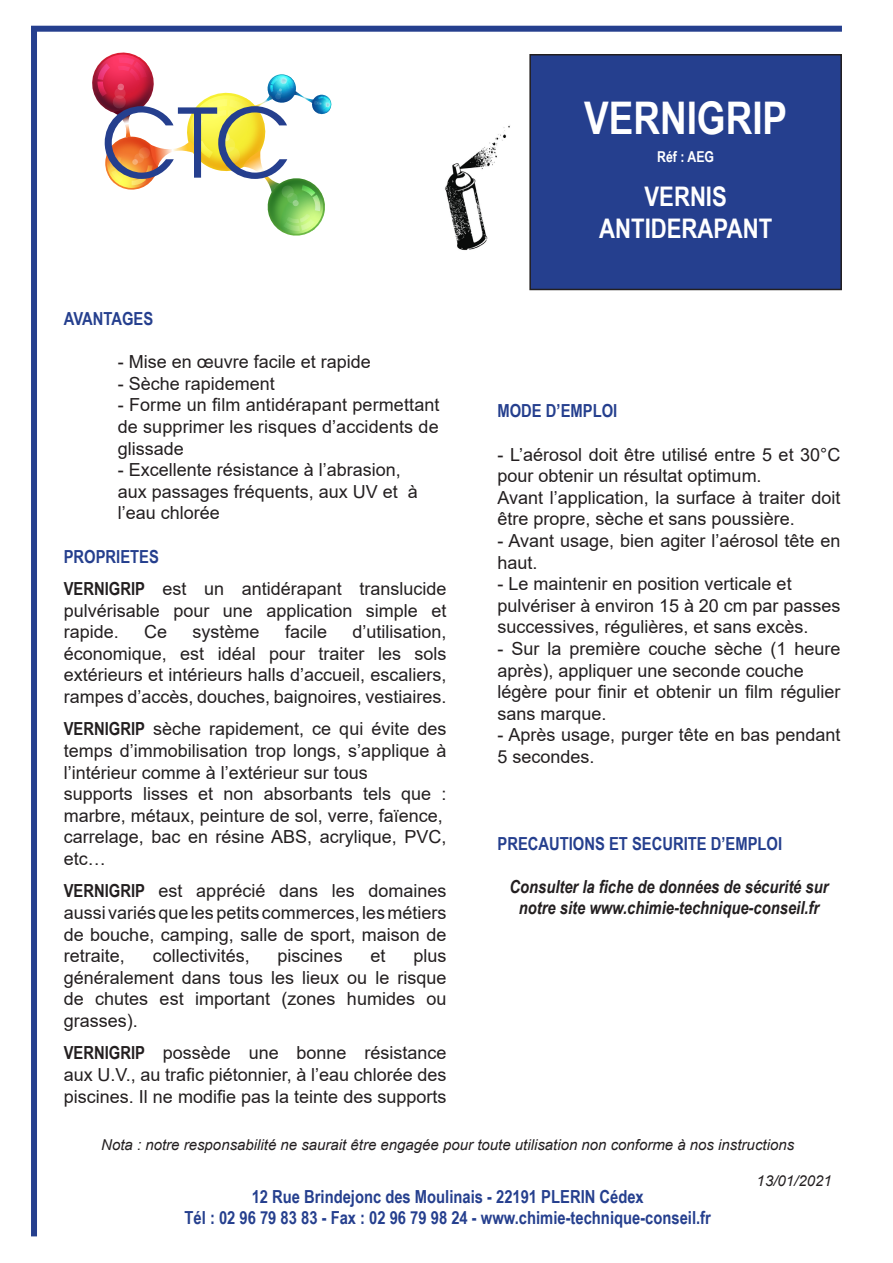
<style>
.page{position:relative;width:893px;height:1263px;background:#fff}
.page>*{position:absolute;margin:0;border:0;box-sizing:border-box;transform-origin:0 0}
.t1{font:700 45px "Arial Narrow";color:#fff}
.t2{font:700 27px "Arial Narrow";color:#fff}
.t3{font:18px/21.6px "Arial";color:#231f20}
.t4{font:700 18px "Arial Narrow";color:#253f8e}
.t5{font:italic 700 18px/21.6px "Arial Narrow";color:#231f20;text-align:center}
.t6{font:italic 15px "Arial";color:#231f20}
.t7{font:700 15px "Arial Narrow";color:#fff}
.s1{font-family:"Arial Narrow";font-weight:700}
</style>
<div class="page">
<div style="left:530px;top:55px;width:311px;height:234px;background:#253f8e"></div>
<div style="left:529px;top:54px;width:313px;height:236px;border:2px solid #231f20"></div>
<div style="left:31px;top:26px;width:811px;height:6px;background:#253f8e"></div>
<div style="left:31px;top:29px;width:6px;height:1207px;background:#253f8e"></div>
<img style="left:92px;top:52px;width:240px;height:184px">
<img style="left:445px;top:125px;width:65px;height:126px">
<p class="t4" style="left:64px;top:305px;width:91px">AVANTAGES</p>
<p class="t3" style="left:118px;top:351px;width:255px">- Mise en œuvre facile et rapide</p>
<p class="t3" style="left:118px;top:372px;width:159px">- Sèche rapidement</p>
<p class="t3" style="left:118px;top:394px;width:323px;text-align:justify">- Forme un film antidérapant permettant de supprimer les risques d’accidents de glissade</p>
<p class="t3" style="left:118px;top:459px;width:285px">- Excellente résistance à l’abrasion,</p>
<p class="t3" style="left:118px;top:480px;width:302px">aux passages fréquents, aux UV et à l’eau chlorée</p>
<p class="t4" style="left:64px;top:543px;width:97px">PROPRIETES</p>
<p class="t3" style="left:64px;top:578px;width:384px"><span class="s1">VERNIGRIP</span> est un antidérapant translucide</p>
<p class="t3" style="left:64px;top:599px;width:384px">pulvérisable pour une application simple et</p>
<p class="t3" style="left:64px;top:621px;width:57px">rapide.</p>
<p class="t3" style="left:144px;top:621px;width:25px">Ce</p>
<p class="t3" style="left:193px;top:621px;width:69px">système</p>
<p class="t3" style="left:285px;top:621px;width:44px">facile</p>
<p class="t3" style="left:352px;top:621px;width:96px">d’utilisation,</p>
<p class="t3" style="left:64px;top:642px;width:384px">économique, est idéal pour traiter les sols</p>
<p class="t3" style="left:64px;top:664px;width:384px">extérieurs et intérieurs halls d’accueil, escaliers, rampes d’accès, douches, baignoires, vestiaires.</p>
<p class="t3" style="left:64px;top:718px;width:384px;text-align:justify"><span class="s1">VERNIGRIP</span> sèche rapidement, ce qui évite des temps d’immobilisation trop longs, s’applique à l’intérieur comme à l’extérieur sur tous</p>
<p class="t3" style="left:64px;top:783px;width:384px">supports lisses et non absorbants tels que : marbre, métaux, peinture de sol, verre, faïence,</p>
<p class="t3" style="left:64px;top:826px;width:384px">carrelage, bac en résine ABS, acrylique, PVC, etc…</p>
<p class="t3" style="left:64px;top:880px;width:384px"><span class="s1">VERNIGRIP</span> est apprécié dans les domaines</p>
<p class="t3" style="left:64px;top:902px;width:384px">aussi variésquelespetits commerces,lesmétiers de bouche, camping, salle de sport, maison de</p>
<p class="t3" style="left:64px;top:945px;width:63px">retraite,</p>
<p class="t3" style="left:153px;top:945px;width:99px">collectivités,</p>
<p class="t3" style="left:278px;top:945px;width:67px">piscines</p>
<p class="t3" style="left:371px;top:945px;width:17px">et</p>
<p class="t3" style="left:413px;top:945px;width:35px">plus</p>
<p class="t3" style="left:64px;top:966px;width:384px;text-align:justify">généralement dans tous les lieux ou le risque de chutes est important (zones humides ou grasses).</p>
<p class="t3" style="left:64px;top:1042px;width:384px"><span class="s1">VERNIGRIP</span> possède une bonne résistance</p>
<p class="t3" style="left:64px;top:1064px;width:384px">aux U.V., au trafic piétonnier, à l’eau chlorée des piscines. Il ne modifie pas la teinte des supports</p>
<p class="t1" style="left:584px;top:84px;width:204px">VERNIGRIP</p>
<p class="t7" style="left:657px;top:146px;width:58px">Réf : AEG</p>
<p class="t2" style="left:644px;top:176px;width:84px">VERNIS</p>
<p class="t2" style="left:599px;top:208px;width:174px">ANTIDERAPANT</p>
<p class="t4" style="left:497px;top:397px;width:121px">MODE D’EMPLOI</p>
<p class="t3" style="left:497px;top:443px;width:344px">- L’aérosol doit être utilisé entre 5 et 30°C pour obtenir un résultat optimum.</p>
<p class="t3" style="left:497px;top:487px;width:344px">Avant l’application, la surface à traiter doit être propre, sèche et sans poussière.</p>
<p class="t3" style="left:497px;top:530px;width:344px">- Avant usage, bien agiter l’aérosol tête en haut.</p>
<p class="t3" style="left:497px;top:573px;width:296px">- Le maintenir en position verticale et</p>
<p class="t3" style="left:497px;top:595px;width:344px">pulvériser à environ 15 à 20 cm par passes successives, régulières, et sans excès.</p>
<p class="t3" style="left:497px;top:638px;width:344px">- Sur la première couche sèche (1 heure après), appliquer une seconde couche</p>
<p class="t3" style="left:497px;top:681px;width:344px">légère pour finir et obtenir un film régulier sans marque.</p>
<p class="t3" style="left:497px;top:724px;width:344px">- Après usage, purger tête en bas pendant<br>5 secondes.</p>
<p class="t4" style="left:497px;top:829px;width:286px">PRECAUTIONS ET SECURITE D’EMPLOI</p>
<p class="t5" style="left:509px;top:875px;width:321px">Consulter la fiche de données de sécurité sur notre site www.chimie-technique-conseil.fr</p>
<p class="t6" style="left:101px;top:1134px;width:694px">Nota : notre responsabilité ne saurait être engagée pour toute utilisation non conforme à nos instructions</p>
<p class="t6" style="left:757px;top:1170px;width:77px">13/01/2021</p>
<p class="t4" style="left:252px;top:1183px;width:394px">12 Rue Brindejonc des Moulinais - 22191 PLERIN Cédex</p>
<p class="t4" style="left:185px;top:1204px;width:528px">Tél : 02 96 79 83 83 - Fax : 02 96 79 98 24 - www.chimie-technique-conseil.fr</p>
</div>
